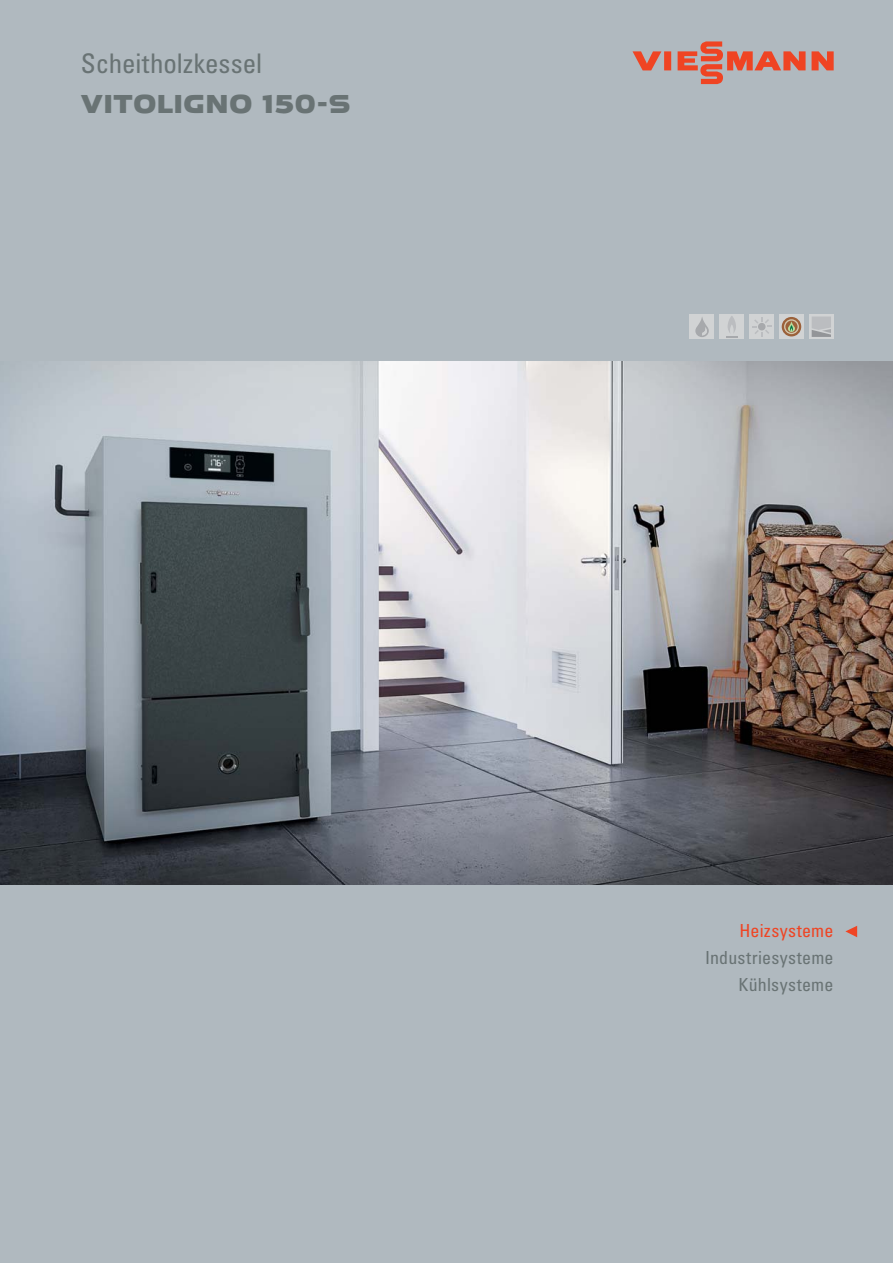
<style>
.page{position:relative;width:893px;height:1263px;background:#b0b9bf}
.page>*{position:absolute;margin:0;border:0;box-sizing:border-box;transform-origin:0 0}
.t1{font:condensed 27px "Univers LTCYR 57";color:#697374}
.t2{font:27px "VIESSMANN Normal";letter-spacing:-.015em;color:#697374}
.t3{font:condensed 18px/27px "Univers LTCYR 57";letter-spacing:.01em;color:#697374;text-align:right}
.t4{font:condensed 18px "Univers LTCYR 57";letter-spacing:.015em;color:#ef4423}
</style>
<div class="page">
<img style="left:0;top:361px;width:893px;height:523px">
<div style="left:750px;top:315px;width:24px;height:24px;background:#d1d3d4"></div>
<svg style="left:752px;top:317px;width:19px;height:19px"></svg>
<div style="left:809px;top:315px;width:24px;height:24px;background:#d1d3d4"></div>
<svg style="left:812px;top:316px;width:19px;height:21px"></svg>
<div style="left:690px;top:315px;width:24px;height:24px;background:#d1d3d4"></div>
<svg style="left:695px;top:317px;width:14px;height:20px"></svg>
<div style="left:720px;top:315px;width:24px;height:24px;background:#d1d3d4"></div>
<svg style="left:726px;top:316px;width:12px;height:22px"></svg>
<svg style="left:779px;top:315px;width:24px;height:24px"></svg>
<div style="left:782px;top:317px;width:19px;height:19px;background:#9b613a;border-radius:50%"></div>
<svg style="left:784px;top:319px;width:15px;height:15px"></svg>
<svg style="left:632px;top:41px;width:202px;height:43px"></svg>
<svg style="left:845px;top:926px;width:12px;height:11px"></svg>
<h1 class="t1" style="left:81px;top:50px;width:183px">Scheitholzkessel</h1>
<h1 class="t2" style="left:81px;top:86px;width:271px">VITOLIGNO 150-S</h1>
<p class="t4" style="left:739px;top:922px;width:95px">Heizsysteme</p>
<p class="t3" style="left:705px;top:945px;width:130px">Industriesysteme<br>Kühlsysteme</p>
</div>
